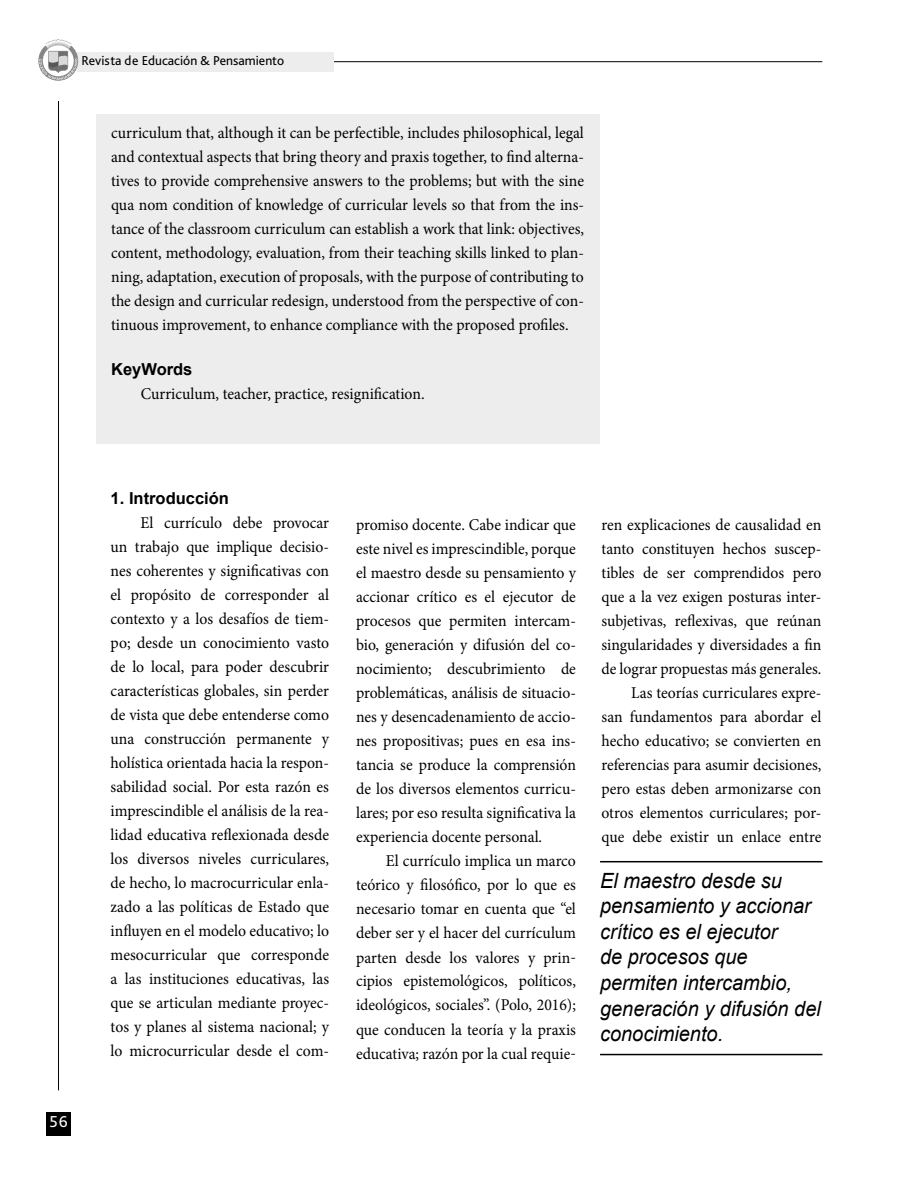
<style>
.page{position:relative;width:915px;height:1191px;background:#fff}
.page>*{position:absolute;margin:0;border:0;box-sizing:border-box;transform-origin:0 0}
.t1{font:italic 21px/25.5px "Arial";color:#000;scale:.95 1}
.t2{font:16.5px/24px "Minion Pro";color:#000;text-align:justify;scale:.95 1}
.t3{font:700 16.5px "Arial";color:#000}
.t4{font:16.5px "Bliss Pro";color:#fff}
.t5{font:13.5px "Bliss Pro";color:#000}
</style>
<div class="page">
<hr style="left:333px;top:61px;width:489px;height:1px;background:#000">
<div style="left:78px;top:52px;width:256px;height:19px;background:#ededed"></div>
<hr style="left:58px;top:101px;width:1px;height:989px;background:#000">
<div style="left:46px;top:1111px;width:25px;height:24px;background:#000"></div>
<svg style="left:38px;top:39px;width:40px;height:42px"></svg>
<div style="left:96px;top:114px;width:504px;height:330px;background:#ededed"></div>
<hr style="left:600px;top:861px;width:222px;height:1px;background:#000">
<hr style="left:600px;top:1053px;width:222px;height:2px;background:#000">
<p class="t5" style="left:81px;top:52px;width:204px">Revista de Educación &amp; Pensamiento</p>
<p class="t2" style="left:111px;top:121px;width:499px">curriculum that, although it can be perfectible, includes philosophical, legal and contextual aspects that bring theory and praxis together, to find alterna&shy;tives to provide comprehensive answers to the problems; but with the sine qua nom condition of knowledge of curricular levels so that from the ins&shy;tance of the classroom curriculum can establish a work that link: objectives, content, methodology, evaluation, from their teaching skills linked to plan&shy;ning, adaptation, execution of proposals, with the purpose of contributing to the design and curricular redesign, understood from the perspective of con&shy;tinuous improvement, to enhance compliance with the proposed profiles.</p>
<p class="t3" style="left:111px;top:358px;width:83px">KeyWords</p>
<p class="t2" style="left:141px;top:382px;width:300px">Curriculum, teacher, practice, resignification.</p>
<p class="t4" style="left:49px;top:1110px;width:20px">56</p>
<p class="t3" style="left:111px;top:487px;width:120px">1. Introducción</p>
<p class="t2" style="left:111px;top:511px;width:231px;text-indent:30px">El currículo debe provocar un trabajo que implique decisio&shy;nes coherentes y significativas con el propósito de corresponder al contexto y a los desafíos de tiem&shy;po; desde un conocimiento vasto de lo local, para poder descubrir características globales, sin perder de vista que debe entenderse como una construcción permanente y holística orientada hacia la respon&shy;sabilidad social. Por esta razón es imprescindible el análisis de la rea&shy;lidad educativa reflexionada desde los diversos niveles curriculares, de hecho, lo macrocurricular enla&shy;zado a las políticas de Estado que influyen en el modelo educativo; lo mesocurricular que corresponde a las instituciones educativas, las que se articulan mediante proyec&shy;tos y planes al sistema nacional; y lo microcurricular desde el com-</p>
<p class="t2" style="left:356px;top:513px;width:233px">promiso docente. Cabe indicar que este nivel es imprescindible, porque el maestro desde su pensamiento y accionar crítico es el ejecutor de procesos que permiten intercam&shy;bio, generación y difusión del co&shy;nocimiento; descubrimiento de problemáticas, análisis de situacio&shy;nes y desencadenamiento de accio&shy;nes propositivas; pues en esa ins&shy;tancia se produce la comprensión de los diversos elementos curricu&shy;lares; por eso resulta significativa la experiencia docente personal.</p>
<p class="t2" style="left:356px;top:849px;width:233px;text-indent:30px">El currículo implica un marco teórico y filosófico, por lo que es necesario tomar en cuenta que “el deber ser y el hacer del currículum parten desde los valores y prin&shy;cipios epistemológicos, políticos, ideológicos, sociales”. (Polo, 2016); que conducen la teoría y la praxis educativa; razón por la cual requie-</p>
<p class="t2" style="left:601px;top:513px;width:233px;text-align:right">ren explicaciones de causalidad en tanto constituyen hechos suscep&shy;tibles de ser comprendidos pero que a la vez exigen posturas inter&shy;subjetivas, reflexivas, que reúnan singularidades y diversidades a fin de lograr propuestas más generales.<br>Las teorías curriculares expre-<br>san fundamentos para abordar el hecho educativo; se convierten en referencias para asumir decisiones, pero estas deben armonizarse con otros elementos curriculares; por&shy;que debe existir un enlace entre</p>
<p class="t1" style="left:600px;top:868px;width:234px">El maestro desde su pensamiento y accionar crítico es el ejecutor<br>de procesos que permiten intercambio, generación y difusión del conocimiento.</p>
</div>
